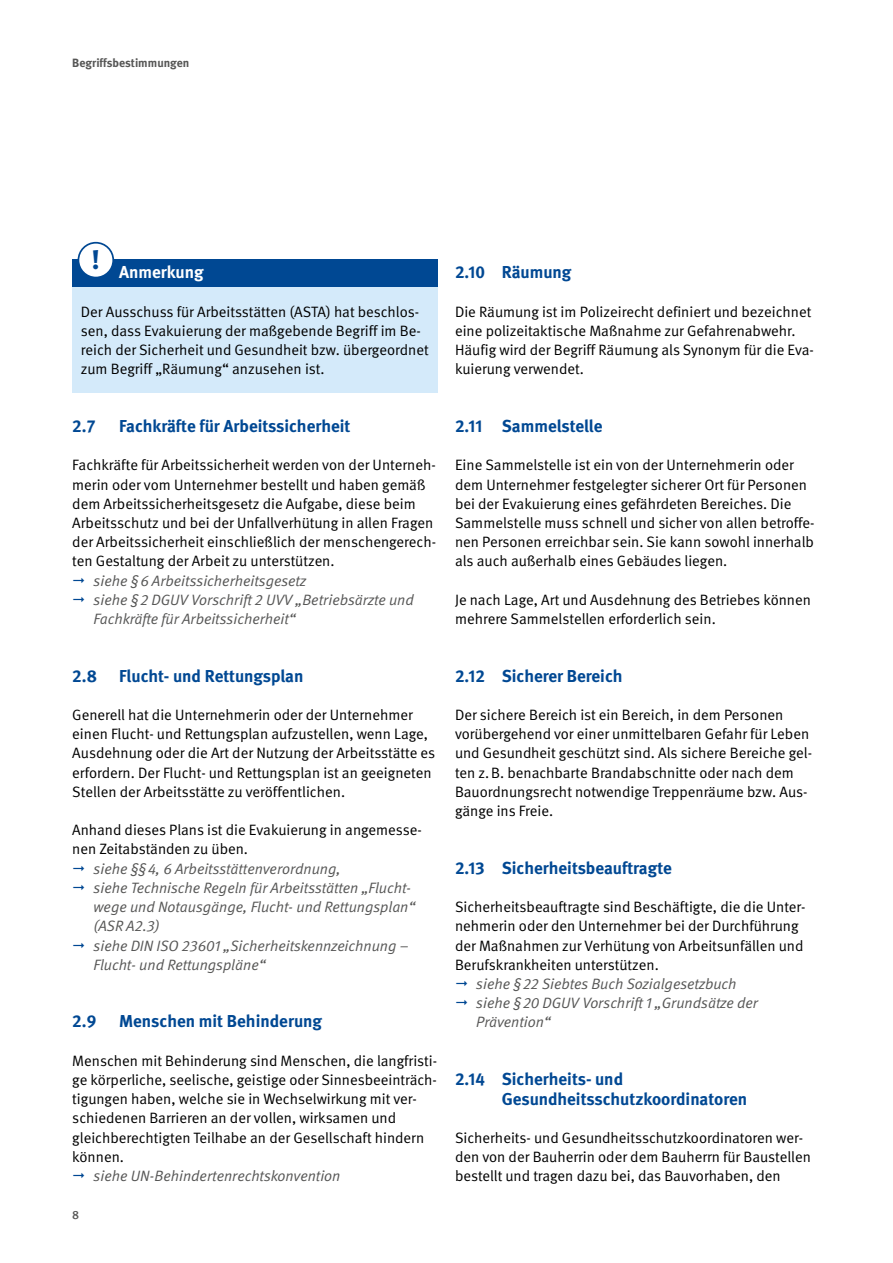
<style>
.page{position:relative;width:893px;height:1263px;background:#fff}
.page>*{position:absolute;margin:0;border:0;box-sizing:border-box;transform-origin:0 0}
.t1{font:700 27px "DGUV Meta Serif";color:#004893}
.Überschriften_H2{font:700 17.25px/20.2px "DGUV Meta";color:#004893}
.Kasten_Schattierung_STG_Titel{font:700 17.25px "DGUV Meta";color:#fff}
.Fließtext_FT{font:15px/19.2px "DGUV Meta";color:#000}
.Fließtext_FT_Abstand_0{font:15px/19.2px "DGUV Meta";color:#000}
.t2{font:italic 15px/19.2px "DGUV Meta";color:#565655}
.Kasten_Schattierung_STG_FT{font:15px/19.2px "DGUV Meta";color:#000}
.t3{font:700 12px "DGUV Meta";color:#565655}
.t4{font:500 12px "DGUV Meta";color:#565655}
</style>
<div class="page">
<div style="left:72px;top:259px;width:366px;height:29px;background:#004893"></div>
<div style="left:72px;top:288px;width:366px;height:105px;background:#d4eafa"></div>
<div style="left:78px;top:243px;width:35px;height:35px;background:#fff;border-radius:50%"></div>
<div style="left:78px;top:242px;width:36px;height:36px;border:2px solid #004893;border-radius:50%"></div>
<p class="t3" style="left:72px;top:56px;width:119px">Begriffsbestimmungen</p>
<h1 class="t1" style="left:92px;top:243px;width:10px">!</h1>
<h3 class="Kasten_Schattierung_STG_Titel" style="left:119px;top:262px;width:86px">Anmerkung</h3>
<p class="Kasten_Schattierung_STG_FT" style="left:81px;top:302px;width:349px">Der Ausschuss für Arbeitsstätten (ASTA) hat beschlos&shy;sen, dass Evakuierung der maßgebende Begriff im Be&shy;reich der Sicherheit und Gesundheit bzw. übergeordnet zum Begriff „Räumung“ anzusehen ist.</p>
<h2 class="Überschriften_H2" style="left:72px;top:416px;width:25px">2.7</h2>
<h2 class="Überschriften_H2" style="left:119px;top:416px;width:233px">Fachkräfte für Arbeitssicherheit</h2>
<p class="Fließtext_FT_Abstand_0" style="left:72px;top:456px;width:365px">Fachkräfte für Arbeitssicherheit werden von der Unterneh&shy;merin oder vom Unternehmer bestellt und haben gemäß dem Arbeitssicherheitsgesetz die Aufgabe, diese beim Arbeitsschutz und bei der Unfallverhütung in allen Fragen der Arbeitssicherheit einschließlich der menschengerech&shy;ten Gestaltung der Arbeit zu unterstützen.</p>
<p class="t2" style="left:94px;top:571px;width:214px">siehe §6 Arbeitssicherheitsgesetz</p>
<p class="t2" style="left:94px;top:590px;width:322px">siehe §2 DGUV Vorschrift 2 UVV „Betriebsärzte und<br>Fachkräfte für Arbeitssicherheit“</p>
<h2 class="Überschriften_H2" style="left:72px;top:666px;width:26px">2.8</h2>
<h2 class="Überschriften_H2" style="left:119px;top:666px;width:186px">Flucht- und Rettungsplan</h2>
<p class="Fließtext_FT" style="left:72px;top:706px;width:364px">Generell hat die Unternehmerin oder der Unternehmer einen Flucht- und Rettungsplan aufzustellen, wenn Lage, Ausdehnung oder die Art der Nutzung der Arbeitsstätte es erfordern. Der Flucht- und Rettungsplan ist an geeigneten Stellen der Arbeitsstätte zu veröffentlichen.</p>
<p class="Fließtext_FT_Abstand_0" style="left:72px;top:821px;width:351px">Anhand dieses Plans ist die Evakuierung in angemesse&shy;nen Zeitabständen zu üben.</p>
<p class="t2" style="left:94px;top:859px;width:249px">siehe §§4, 6 Arbeitsstättenverordnung,</p>
<p class="t2" style="left:94px;top:878px;width:323px">siehe Technische Regeln für Arbeitsstätten „Flucht&shy;wege und Notausgänge, Flucht- und Rettungsplan“ (ASR A2.3)</p>
<p class="t2" style="left:94px;top:936px;width:316px">siehe DIN ISO 23601 „Sicherheitskennzeichnung –<br>Flucht- und Rettungspläne“</p>
<h2 class="Überschriften_H2" style="left:72px;top:1012px;width:25px">2.9</h2>
<h2 class="Überschriften_H2" style="left:119px;top:1012px;width:204px">Menschen mit Behinderung</h2>
<p class="Fließtext_FT_Abstand_0" style="left:72px;top:1051px;width:366px">Menschen mit Behinderung sind Menschen, die langfristi&shy;ge körperliche, seelische, geistige oder Sinnesbeeinträch&shy;tigungen haben, welche sie in Wechselwirkung mit ver&shy;schiedenen Barrieren an der vollen, wirksamen und gleichberechtigten Teilhabe an der Gesellschaft hindern können.</p>
<p class="t2" style="left:94px;top:1166px;width:248px">siehe UN-Behindertenrechtskonvention</p>
<p class="t4" style="left:72px;top:1208px;width:9px">8</p>
<h2 class="Überschriften_H2" style="left:455px;top:263px;width:118px">2.10 Räumung</h2>
<p class="Fließtext_FT" style="left:455px;top:302px;width:360px">Die Räumung ist im Polizeirecht definiert und bezeichnet eine polizeitaktische Maßnahme zur Gefahrenabwehr.<br>Häufig wird der Begriff Räumung als Synonym für die Eva&shy;kuierung verwendet.</p>
<h2 class="Überschriften_H2" style="left:455px;top:416px;width:149px">2.11 Sammelstelle</h2>
<p class="Fließtext_FT" style="left:455px;top:456px;width:361px">Eine Sammelstelle ist ein von der Unternehmerin oder dem Unternehmer festgelegter sicherer Ort für Personen bei der Evakuierung eines gefährdeten Bereiches. Die Sammelstelle muss schnell und sicher von allen betroffe&shy;nen Personen erreichbar sein. Sie kann sowohl innerhalb als auch außerhalb eines Gebäudes liegen.</p>
<p class="Fließtext_FT" style="left:455px;top:590px;width:357px">Je nach Lage, Art und Ausdehnung des Betriebes können mehrere Sammelstellen erforderlich sein.</p>
<h2 class="Überschriften_H2" style="left:455px;top:666px;width:169px">2.12 Sicherer Bereich</h2>
<p class="Fließtext_FT" style="left:455px;top:706px;width:359px">Der sichere Bereich ist ein Bereich, in dem Personen vorübergehend vor einer unmittelbaren Gefahr für Leben und Gesundheit geschützt sind. Als sichere Bereiche gel&shy;ten z.B. benachbarte Brandabschnitte oder nach dem Bauordnungsrecht notwendige Treppenräume bzw. Aus&shy;gänge ins Freie.</p>
<h2 class="Überschriften_H2" style="left:455px;top:858px;width:218px">2.13 Sicherheitsbeauftragte</h2>
<p class="Fließtext_FT_Abstand_0" style="left:455px;top:898px;width:352px">Sicherheitsbeauftragte sind Beschäftigte, die die Unter&shy;nehmerin oder den Unternehmer bei der Durchführung der Maßnahmen zur Verhütung von Arbeitsunfällen und Berufskrankheiten unterstützen.</p>
<p class="t2" style="left:476px;top:974px;width:262px">siehe §22 Siebtes Buch Sozialgesetzbuch</p>
<p class="t2" style="left:476px;top:994px;width:283px">siehe §20 DGUV Vorschrift 1 „Grundsätze der<br>Prävention“</p>
<h2 class="Überschriften_H2" style="left:502px;top:1069px;width:247px;text-indent:-47px">2.14 Sicherheits- und<br>Gesundheitsschutzkoordinatoren</h2>
<p class="Fließtext_FT" style="left:455px;top:1128px;width:357px">Sicherheits- und Gesundheitsschutzkoordinatoren wer&shy;den von der Bauherrin oder dem Bauherrn für Baustellen bestellt und tragen dazu bei, das Bauvorhaben, den</p>
</div>
